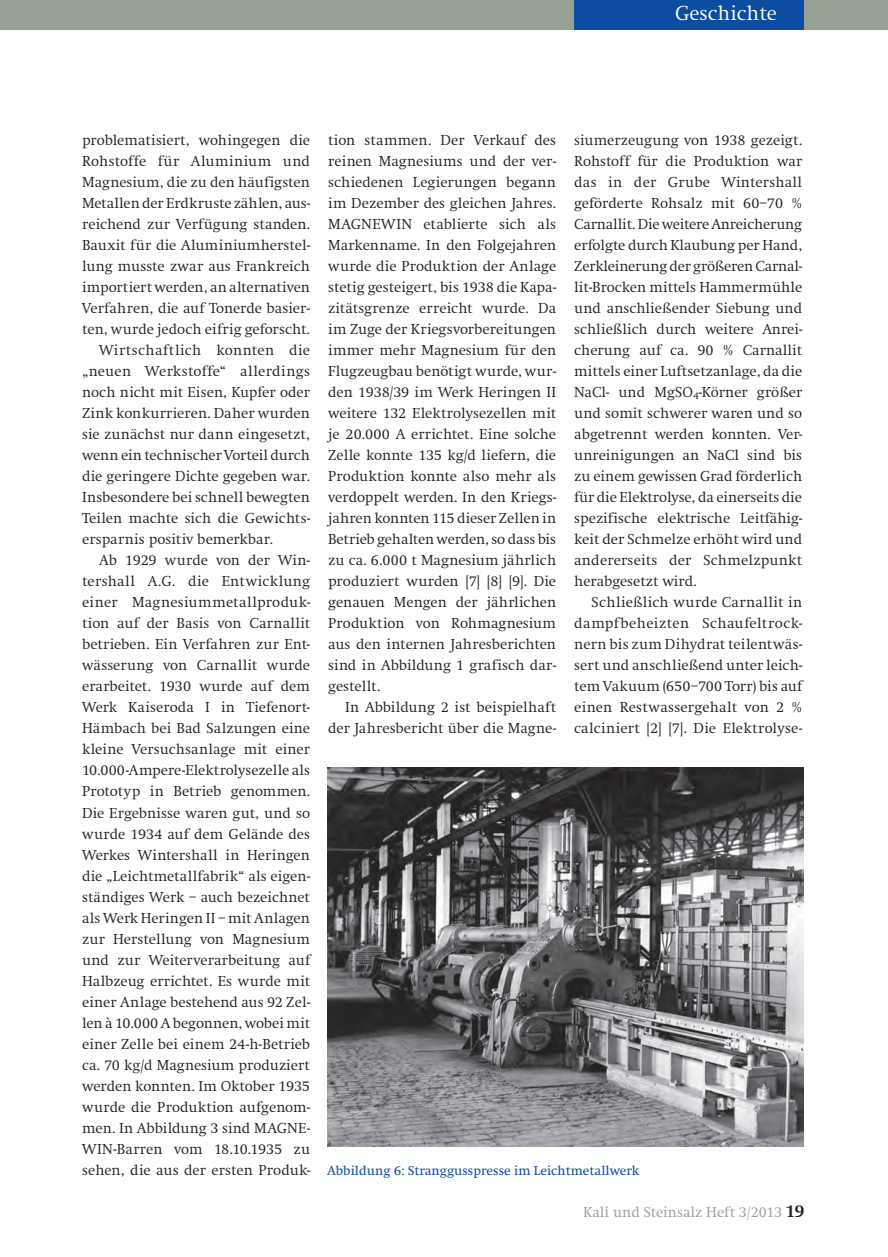
<style>
.page{position:relative;width:888px;height:1257px;background:#fff}
.page>*{position:absolute;margin:0;border:0;box-sizing:border-box;transform-origin:0 0}
.t1{font:300 21px "Swift EF";color:#fff}
.t2{font:300 15px/21px "Swift EF";letter-spacing:.005em;color:#231f20;text-align:justify}
.t3{font:300 15px "Swift EF";letter-spacing:.025em;color:#231f20}
.t4{font:300 15px "Swift EF";color:#96a196}
.t5{font:300 15px "Swift EF";letter-spacing:.035em;color:#231f20}
.t6{font:13.5px "Swift EF";color:#0d4da1}
.s1{font-weight:700;font-size:18px;color:#231f20}
</style>
<div class="page">
<div style="left:0;top:0;width:888px;height:30px;background:#96a196"></div>
<div style="left:574px;top:0;width:229px;height:30px;background:#0d4da1"></div>
<img style="left:327px;top:768px;width:476px;height:378px">
<h1 class="t1" style="left:675px;top:2px;width:103px">Geschichte</h1>
<p class="t2" style="left:82px;top:130px;width:229px">problematisiert, wohingegen die</p>
<p class="t3" style="left:82px;top:153px;width:229px">Rohstoffe für Aluminium und</p>
<p class="t2" style="left:82px;top:172px;width:229px">Magnesium, die zu den häufigsten</p>
<p class="t2" style="left:82px;top:193px;width:229px">Metallen der Erdkruste zählen, aus-</p>
<p class="t2" style="left:82px;top:214px;width:229px">reichend zur Verfügung standen.</p>
<p class="t2" style="left:82px;top:235px;width:229px">Bauxit für die Aluminiumherstel-</p>
<p class="t2" style="left:82px;top:256px;width:229px">lung musste zwar aus Frankreich</p>
<p class="t2" style="left:82px;top:277px;width:229px">importiert werden, an alternativen</p>
<p class="t2" style="left:82px;top:298px;width:229px">Verfahren, die auf Tonerde basier-</p>
<p class="t2" style="left:82px;top:319px;width:229px">ten, wurde jedoch eifrig geforscht.</p>
<p class="t5" style="left:99px;top:342px;width:212px">Wirtschaftlich konnten die</p>
<p class="t2" style="left:82px;top:361px;width:229px">„neuen Werkstoffe“ allerdings</p>
<p class="t2" style="left:82px;top:382px;width:229px">noch nicht mit Eisen, Kupfer oder</p>
<p class="t2" style="left:82px;top:403px;width:229px">Zink konkurrieren. Daher wurden</p>
<p class="t2" style="left:82px;top:424px;width:229px">sie zunächst nur dann eingesetzt,</p>
<p class="t2" style="left:82px;top:445px;width:229px">wenn ein technischer Vorteil durch</p>
<p class="t2" style="left:82px;top:466px;width:229px">die geringere Dichte gegeben war.</p>
<p class="t2" style="left:82px;top:487px;width:229px">Insbesondere bei schnell bewegten</p>
<p class="t2" style="left:82px;top:508px;width:229px">Teilen machte sich die Gewichts-</p>
<p class="t2" style="left:82px;top:529px;width:192px">ersparnis positiv bemerkbar.</p>
<p class="t2" style="left:99px;top:550px;width:212px">Ab 1929 wurde von der Win-</p>
<p class="t3" style="left:82px;top:573px;width:229px">tershall A.G. die Entwicklung</p>
<p class="t2" style="left:82px;top:592px;width:229px">einer Magnesiummetallproduk-</p>
<p class="t2" style="left:82px;top:613px;width:229px">tion auf der Basis von Carnallit</p>
<p class="t2" style="left:82px;top:634px;width:229px">betrieben. Ein Verfahren zur Ent-</p>
<p class="t2" style="left:82px;top:655px;width:229px">wässerung von Carnallit wurde</p>
<p class="t2" style="left:82px;top:676px;width:229px">erarbeitet. 1930 wurde auf dem</p>
<p class="t2" style="left:82px;top:697px;width:229px">Werk Kaiseroda I in Tiefenort-</p>
<p class="t2" style="left:82px;top:718px;width:229px">Hämbach bei Bad Salzungen eine</p>
<p class="t2" style="left:82px;top:739px;width:229px">kleine Versuchsanlage mit einer</p>
<p class="t2" style="left:82px;top:760px;width:229px">10.000-Ampere-Elektrolysezelle als</p>
<p class="t2" style="left:82px;top:781px;width:229px">Prototyp in Betrieb genommen.</p>
<p class="t2" style="left:82px;top:802px;width:229px">Die Ergebnisse waren gut, und so</p>
<p class="t2" style="left:82px;top:823px;width:229px">wurde 1934 auf dem Gelände des</p>
<p class="t2" style="left:82px;top:844px;width:229px">Werkes Wintershall in Heringen</p>
<p class="t2" style="left:82px;top:865px;width:229px">die „Leichtmetallfabrik“ als eigen-</p>
<p class="t2" style="left:82px;top:886px;width:229px">ständiges Werk – auch bezeichnet</p>
<p class="t2" style="left:82px;top:907px;width:229px">als Werk Heringen II – mit Anlagen</p>
<p class="t2" style="left:82px;top:928px;width:229px">zur Herstellung von Magnesium</p>
<p class="t2" style="left:82px;top:949px;width:229px">und zur Weiterverarbeitung auf</p>
<p class="t2" style="left:82px;top:970px;width:229px">Halbzeug errichtet. Es wurde mit</p>
<p class="t2" style="left:82px;top:991px;width:229px">einer Anlage bestehend aus 92 Zel-</p>
<p class="t2" style="left:82px;top:1012px;width:229px">len à 10.000 A begonnen, wobei mit</p>
<p class="t2" style="left:82px;top:1033px;width:229px">einer Zelle bei einem 24-h-Betrieb</p>
<p class="t2" style="left:82px;top:1054px;width:229px">ca. 70 kg/d Magnesium produziert</p>
<p class="t2" style="left:82px;top:1075px;width:229px">werden konnten. Im Oktober 1935</p>
<p class="t2" style="left:82px;top:1096px;width:229px">wurde die Produktion aufgenom-</p>
<p class="t2" style="left:82px;top:1117px;width:229px">men. In Abbildung 3 sind MAGNE-</p>
<p class="t2" style="left:82px;top:1138px;width:229px">WIN-Barren vom 18.10.1935 zu</p>
<p class="t2" style="left:82px;top:1159px;width:229px">sehen, die aus der ersten Produk-</p>
<p class="t2" style="left:328px;top:130px;width:229px">tion stammen. Der Verkauf des reinen Magnesiums und der ver&shy;schiedenen Legierungen begann im Dezember des gleichen Jahres.<br>MAGNEWIN etablierte sich als Markenname. In den Folgejahren wurde die Produktion der Anlage stetig gesteigert, bis 1938 die Kapa&shy;zitätsgrenze erreicht wurde. Da im Zuge der Kriegsvorbereitungen immer mehr Magnesium für den Flugzeugbau benötigt wurde, wur&shy;den 1938/39 im Werk Heringen II weitere 132 Elektrolysezellen mit je 20.000 A errichtet. Eine solche Zelle konnte 135 kg/d liefern, die Produktion konnte also mehr als verdoppelt werden. In den Kriegs&shy;jahren konnten 115 dieser Zellen in Betrieb gehalten werden, so dass bis zu ca. 6.000 t Magnesium jährlich produziert wurden [7] [8] [9]. Die genauen Mengen der jährlichen Produktion von Rohmagnesium aus den internen Jahresberichten sind in Abbildung 1 grafisch dar&shy;gestellt.</p>
<p class="t2" style="left:328px;top:697px;width:229px;text-align:right">In Abbildung 2 ist beispielhaft der Jahresbericht über die Magne-</p>
<p class="t2" style="left:574px;top:130px;width:230px">siumerzeugung von 1938 gezeigt.<br>Rohstoff für die Produktion war das in der Grube Wintershall geförderte Rohsalz mit 60–70 % Carnallit. Die weitere Anreicherung erfolgte durch Klaubung per Hand, Zerkleinerung der größeren Carnal&shy;lit-Brocken mittels Hammermühle und anschließender Siebung und schließlich durch weitere Anrei&shy;cherung auf ca. 90 % Carnallit mittels einer Luftsetzanlage, da die NaCl- und MgSO<sub>4</sub>-Körner größer und somit schwerer waren und so abgetrennt werden konnten. Ver&shy;unreinigungen an NaCl sind bis zu einem gewissen Grad förderlich für die Elektrolyse, da einerseits die spezifische elektrische Leitfähig&shy;keit der Schmelze erhöht wird und andererseits der Schmelzpunkt herabgesetzt wird.</p>
<p class="t2" style="left:574px;top:592px;width:229px;text-indent:17px">Schließlich wurde Carnallit in dampfbeheizten Schaufeltrock&shy;nern bis zum Dihydrat teilentwäs&shy;sert und anschließend unter leich&shy;tem Vakuum (650–700 Torr) bis auf einen Restwassergehalt von 2 % calciniert [2] [7]. Die Elektrolyse-</p>
<p class="t6" style="left:327px;top:1163px;width:313px">Abbildung 6: Stranggusspresse im Leichtmetallwerk</p>
<p class="t4" style="left:583px;top:1203px;width:223px">Kali und Steinsalz Heft 3/2013 <span class="s1">19</span></p>
</div>
